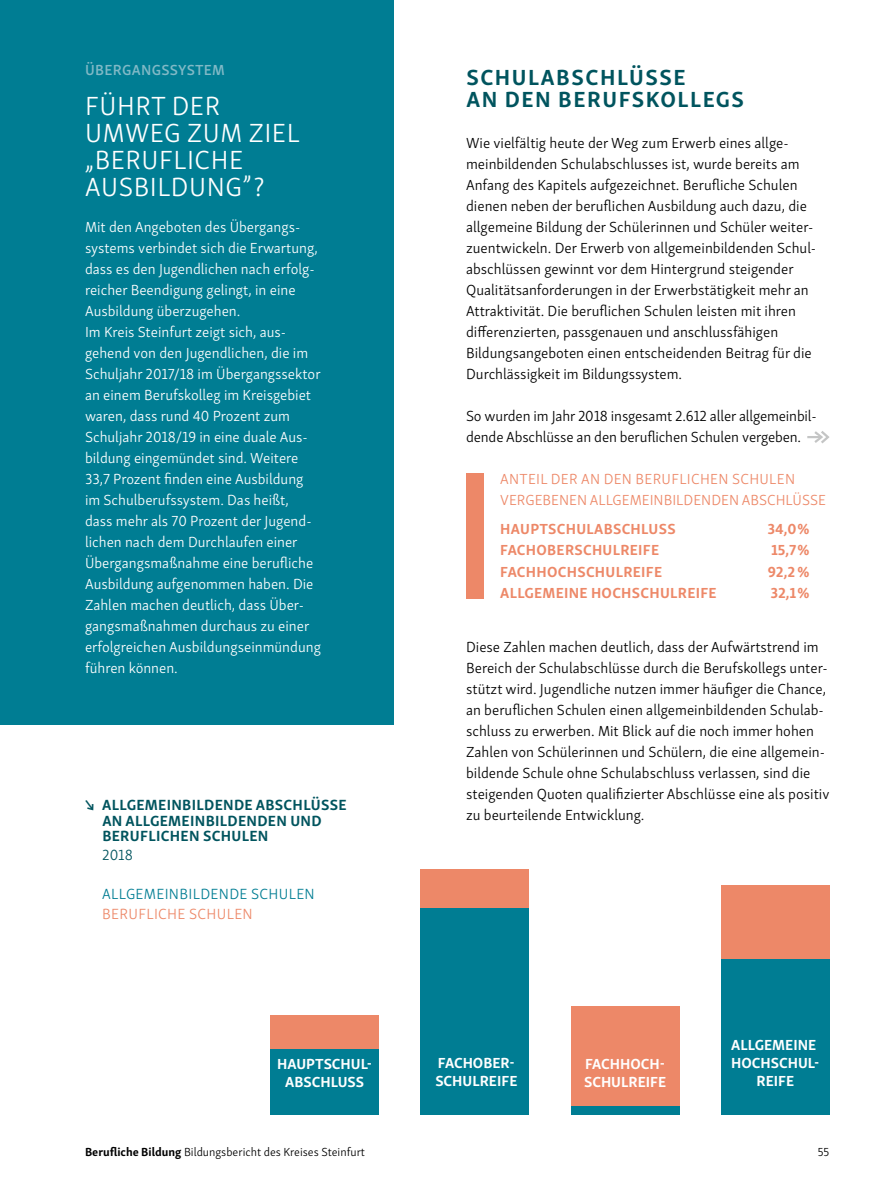
<style>
.page{position:relative;width:893px;height:1191px;background:#fff}
.page>*{position:absolute;margin:0;border:0;box-sizing:border-box;transform-origin:0 0}
.t1{font:300 27px/27px "Skolar Sans Latn";letter-spacing:.02em;color:#fff}
.t2{font:700 22.5px/22.5px "Skolar Sans Latn";letter-spacing:.07em;color:#00545e}
.t3{font:700 15.15px/15.1px "Skolar Sans Latn";letter-spacing:.02em;color:#00545e}
.t4{font:300 15.15px "Skolar Sans Latn";letter-spacing:.02em;color:#007d93}
.t5{font:300 15.15px "Skolar Sans Latn";letter-spacing:.02em;color:#ed8868}
.t6{font:300 15.15px "Skolar Sans Latn";color:#00545e}
.t7{font:300 15px/21px "Skolar Sans Latn";color:#000}
.t8{font:300 15px/21px "Skolar Sans Latn";color:#fff}
.t9{font:700 15px "Skolar Sans Latn";letter-spacing:.02em;color:#ed8868}
.t10{font:700 15px/18px "Skolar Sans Latn";color:#fff;text-align:center}
.t11{font:300 15px/21px "Skolar Sans Latn";color:#ed8868}
.t12{font:600 15px "Skolar Sans Latn";letter-spacing:.02em;color:#81b9c6}
.t13{font:300 12px "Skolar Sans Latn";color:#000}
.s1{font-weight:700}
</style>
<div class="page">
<div style="left:0;top:0;width:394px;height:724px;background:#007d93"></div>
<svg style="left:807px;top:431px;width:22px;height:12px"></svg>
<div style="left:271px;top:1015px;width:108px;height:34px;background:#ed8868"></div>
<div style="left:421px;top:869px;width:108px;height:39px;background:#ed8868"></div>
<div style="left:571px;top:1006px;width:108px;height:100px;background:#ed8868"></div>
<div style="left:721px;top:885px;width:108px;height:73px;background:#ed8868"></div>
<div style="left:271px;top:1049px;width:108px;height:65px;background:#007d93"></div>
<div style="left:421px;top:908px;width:108px;height:206px;background:#007d93"></div>
<div style="left:571px;top:1106px;width:108px;height:8px;background:#007d93"></div>
<div style="left:721px;top:958px;width:108px;height:156px;background:#007d93"></div>
<div style="left:466px;top:473px;width:17px;height:125px;background:#ed8868"></div>
<p class="t12" style="left:85px;top:58px;width:141px">ÜBERGANGSSYSTEM</p>
<h1 class="t1" style="left:85px;top:90px;width:216px">FÜHRT DER<br>UMWEG ZUM ZIEL „BERUFLICHE<br>AUSBILDUNG” ?</h1>
<p class="t8" style="left:85px;top:215px;width:237px">Mit den Angeboten des Übergangs&shy;systems verbindet sich die Erwartung, dass es den Jugendlichen nach erfolg&shy;reicher Beendigung gelingt, in eine Ausbildung überzugehen.<br>Im Kreis Steinfurt zeigt sich, aus&shy;gehend von den Jugendlichen, die im Schuljahr 2017/18 im Übergangssektor an einem Berufskolleg im Kreisgebiet waren, dass rund 40 Prozent zum Schuljahr 2018/19 in eine duale Aus&shy;bildung eingemündet sind. Weitere 33,7 Prozent finden eine Ausbildung im Schulberufssystem. Das heißt,<br>dass mehr als 70 Prozent der Jugend&shy;lichen nach dem Durchlaufen einer Übergangsmaßnahme eine berufliche Ausbildung aufgenommen haben. Die Zahlen machen deutlich, dass Über&shy;gangsmaßnahmen durchaus zu einer erfolgreichen Ausbildungseinmündung führen können.</p>
<p class="t3" style="left:102px;top:796px;width:246px;text-indent:-17px">↘ ALLGEMEINBILDENDE ABSCHLÜSSE<br>AN ALLGEMEINBILDENDEN UND<br>BERUFLICHEN SCHULEN</p>
<p class="t6" style="left:102px;top:843px;width:32px">2018</p>
<p class="t4" style="left:102px;top:882px;width:214px">ALLGEMEINBILDENDE SCHULEN</p>
<p class="t5" style="left:102px;top:902px;width:152px">BERUFLICHE SCHULEN</p>
<p class="t10" style="left:277px;top:1053px;width:97px">HAUPTSCHUL-<br>ABSCHLUSS</p>
<h2 class="t2" style="left:466px;top:64px;width:279px">SCHULABSCHLÜSSE<br>AN DEN BERUFSKOLLEGS</h2>
<p class="t7" style="left:466px;top:131px;width:352px">Wie vielfältig heute der Weg zum Erwerb eines allge&shy;meinbildenden Schulabschlusses ist, wurde bereits am Anfang des Kapitels aufgezeichnet. Berufliche Schulen dienen neben der beruflichen Ausbildung auch dazu, die allgemeine Bildung der Schülerinnen und Schüler weiter&shy;zuentwickeln. Der Erwerb von allgemeinbildenden Schul&shy;abschlüssen gewinnt vor dem Hintergrund steigender Qualitätsanforderungen in der Erwerbstätigkeit mehr an Attraktivität. Die beruflichen Schulen leisten mit ihren differenzierten, passgenauen und anschlussfähigen Bildungsangeboten einen entscheidenden Beitrag für die Durchlässigkeit im Bildungssystem.</p>
<p class="t7" style="left:466px;top:404px;width:352px">So wurden im Jahr 2018 insgesamt 2.612 aller allgemeinbil&shy;dende Abschlüsse an den beruflichen Schulen vergeben.</p>
<p class="t11" style="left:500px;top:467px;width:327px">ANTEIL DER AN DEN BERUFLICHEN SCHULEN<br>VERGEBENEN ALLGEMEINBILDENDEN ABSCHLÜSSE</p>
<p class="t9" style="left:500px;top:517px;width:177px">HAUPTSCHULABSCHLUSS</p>
<p class="t9" style="left:767px;top:517px;width:44px">34,0 %</p>
<p class="t9" style="left:500px;top:538px;width:160px">FACHOBERSCHULREIFE</p>
<p class="t9" style="left:771px;top:538px;width:40px">15,7 %</p>
<p class="t9" style="left:500px;top:559px;width:163px">FACHHOCHSCHULREIFE</p>
<p class="t9" style="left:768px;top:559px;width:43px">92,2 %</p>
<p class="t9" style="left:500px;top:580px;width:218px">ALLGEMEINE HOCHSCHULREIFE</p>
<p class="t9" style="left:770px;top:580px;width:41px">32,1 %</p>
<p class="t7" style="left:466px;top:635px;width:365px">Diese Zahlen machen deutlich, dass der Aufwärtstrend im Bereich der Schulabschlüsse durch die Berufskollegs unter&shy;stützt wird. Jugendliche nutzen immer häufiger die Chance, an beruflichen Schulen einen allgemeinbildenden Schulab&shy;schluss zu erwerben. Mit Blick auf die noch immer hohen Zahlen von Schülerinnen und Schülern, die eine allgemein&shy;bildende Schule ohne Schulabschluss verlassen, sind die steigenden Quoten qualifizierter Abschlüsse eine als positiv zu beurteilende Entwicklung.</p>
<p class="t10" style="left:435px;top:1052px;width:84px;text-align:left">FACHOBER-<br>SCHULREIFE</p>
<p class="t10" style="left:584px;top:1053px;width:84px;text-align:left">FACHHOCH-<br>SCHULREIFE</p>
<p class="t10" style="left:731px;top:1034px;width:90px">ALLGEMEINE<br>HOCHSCHUL-<br>REIFE</p>
<p class="t13" style="left:85px;top:1142px;width:282px"><span class="s1">Berufliche Bildung</span> Bildungsbericht des Kreises Steinfurt</p>
<p class="t13" style="left:818px;top:1142px;width:13px">55</p>
</div>
